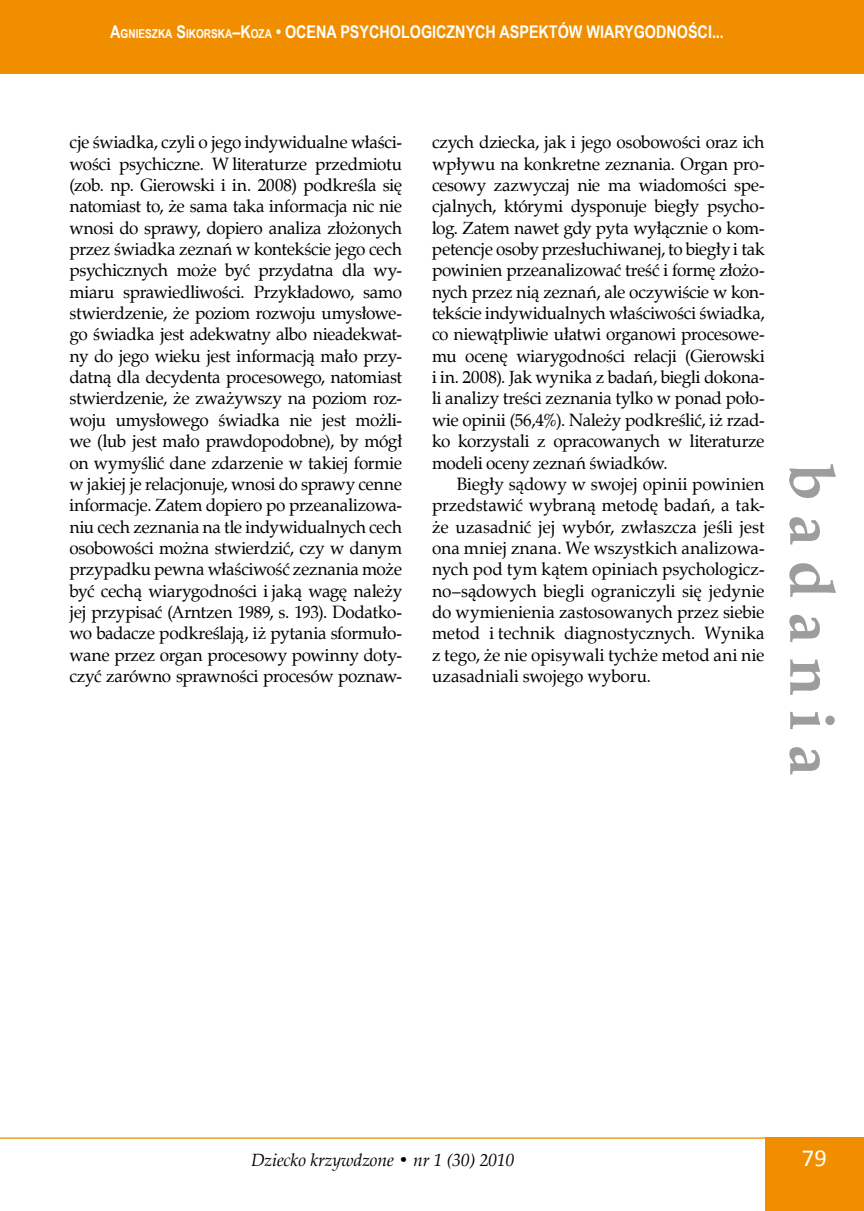
<style>
.page{position:relative;width:864px;height:1211px;background:#fff}
.page>*{position:absolute;margin:0;border:0;box-sizing:border-box;transform-origin:0 0}
.t1{font:700 63px "Zapf Calligr EU";color:#9c9d9f}
.t2{font:24.5px "Calibri";color:#fff}
.t3{font:17.5px/21.3px "Zapf Calligr EU";letter-spacing:-.015em;color:#000;text-align:justify}
.t4{font:700 17.5px "Arial Narrow";color:#fff}
.t5{font:italic 17.5px "Zapf Calligr EU";color:#000}
.s1{font-size:12.25px}
.s2{font-style:inherit}
</style>
<div class="page">
<div style="left:765px;top:1137px;width:98px;height:73px;background:#f18e00"></div>
<div style="left:0;top:0;width:863px;height:74px;background:#f18e00"></div>
<hr style="left:0;top:1137px;width:842px;height:1px;background:#f18e00">
<p class="t4" style="left:110px;top:19px;width:615px">A<span class="s1">GNIESZKA</span> <span class="s2">S</span><span class="s1">IKORSKA</span><span class="s2">–K</span><span class="s1">OZA</span> • OCENA PSYCHOLOGICZNYCH ASPEKTÓW WIARYGODNOŚCI...</p>
<p class="t3" style="left:69px;top:132px;width:334px">cje świadka, czyli o jego indywidualne właści&shy;wości psychiczne. W literaturze przedmiotu (zob. np. Gierowski i in. 2008) podkreśla się natomiast to, że sama taka informacja nic nie wnosi do sprawy, dopiero analiza złożonych przez świadka zeznań w kontekście jego cech psychicznych może być przydatna dla wy&shy;miaru sprawiedliwości. Przykładowo, samo stwierdzenie, że poziom rozwoju umysłowe&shy;go świadka jest adekwatny albo nieadekwat&shy;ny do jego wieku jest informacją mało przy&shy;datną dla decydenta procesowego, natomiast stwierdzenie, że zważywszy na poziom roz&shy;woju umysłowego świadka nie jest możli&shy;we (lub jest mało prawdopodobne), by mógł on wymyślić dane zdarzenie w takiej formie w jakiej je relacjonuje, wnosi do sprawy cenne informacje. Zatem dopiero po przeanalizowa&shy;niu cech zeznania na tle indywidualnych cech osobowości można stwierdzić, czy w danym przypadku pewna właściwość zeznania może być cechą wiarygodności i jaką wagę należy jej przypisać (Arntzen 1989, s. 193). Dodatko&shy;wo badacze podkreślają, iż pytania sformuło&shy;wane przez organ procesowy powinny doty&shy;czyć zarówno sprawności procesów poznaw-</p>
<p class="t3" style="left:432px;top:132px;width:334px">czych dziecka, jak i jego osobowości oraz ich wpływu na konkretne zeznania. Organ pro&shy;cesowy zazwyczaj nie ma wiadomości spe&shy;cjalnych, którymi dysponuje biegły psycho&shy;log. Zatem nawet gdy pyta wyłącznie o kom&shy;petencje osoby przesłuchiwanej, to biegły i tak powinien przeanalizować treść i formę złożo&shy;nych przez nią zeznań, ale oczywiście w kon&shy;tekście indywidualnych właściwości świadka, co niewątpliwie ułatwi organowi procesowe&shy;mu ocenę wiarygodności relacji (Gierowski i in. 2008). Jak wynika z badań, biegli dokona&shy;li analizy treści zeznania tylko w ponad poło&shy;wie opinii (56,4%). Należy podkreślić, iż rzad&shy;ko korzystali z opracowanych w literaturze modeli oceny zeznań świadków.</p>
<p class="t3" style="left:432px;top:473px;width:334px;text-indent:25px">Biegły sądowy w swojej opinii powinien przedstawić wybraną metodę badań, a tak&shy;że uzasadnić jej wybór, zwłaszcza jeśli jest ona mniej znana. We wszystkich analizowa&shy;nych pod tym kątem opiniach psychologicz&shy;no–sądowych biegli ograniczyli się jedynie do wymienienia zastosowanych przez siebie metod i technik diagnostycznych. Wynika z tego, że nie opisywali tychże metod ani nie uzasadniali swojego wyboru.</p>
<h1 class="t1" style="left:850px;top:464px;width:313px;rotate:90deg">b a d a n i a</h1>
<p class="t5" style="left:251px;top:1149px;width:265px">Dziecko krzywdzone • nr 1 (30) 2010</p>
<h2 class="t2" style="left:801px;top:1142px;width:13px">79</h2>
</div>
